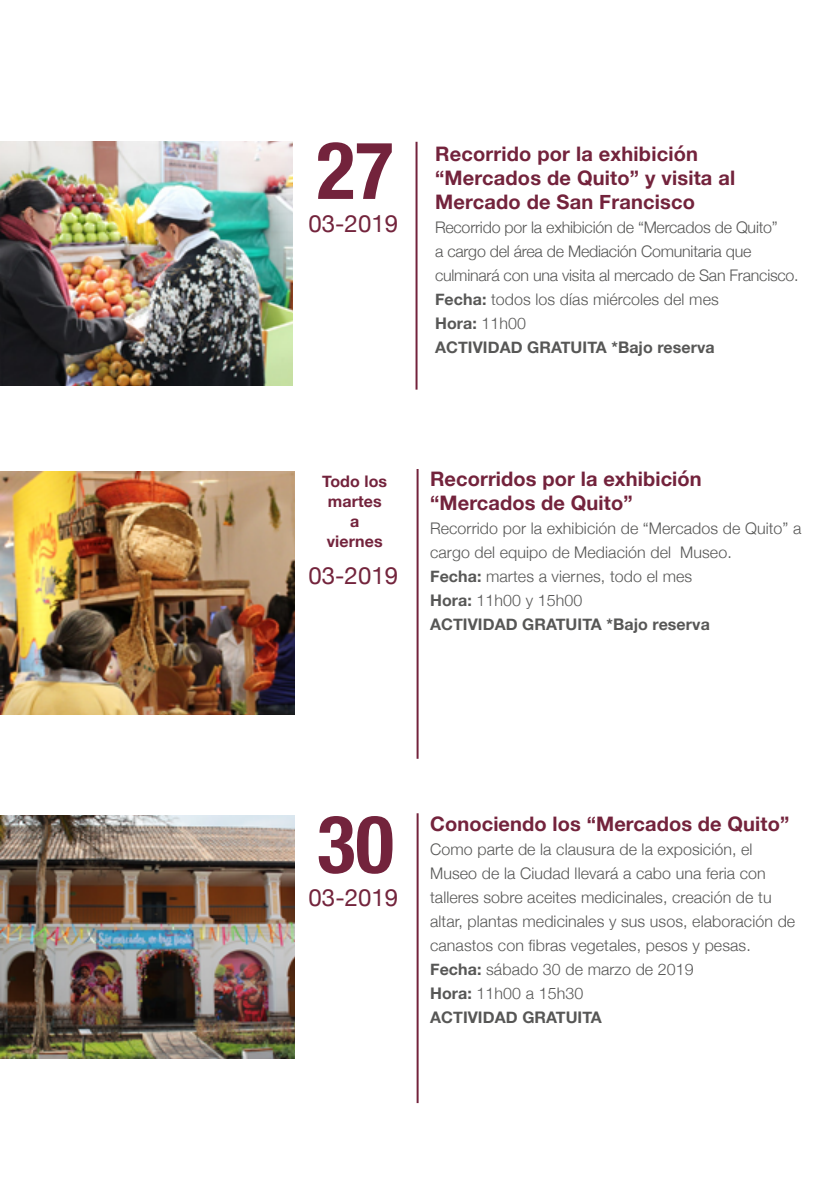
<style>
.page{position:relative;width:834px;height:1191px;background:#fff}
.page>*{position:absolute;margin:0;border:0;box-sizing:border-box;transform-origin:0 0}
.t1{font:700 condensed 80px "Helvetica Neue LT Std";color:#73233c}
.t2{font:24px "Helvetica Neue";color:#73243c}
.t3{font:700 20px/24px "Helvetica Neue";letter-spacing:.005em;color:#73233c}
.t4{font:300 16px/24px "Helvetica Neue";letter-spacing:.005em;color:#575756}
.t5{font:300 16px/24px "Helvetica Neue";letter-spacing:-.015em;color:#575756}
.t6{font:700 16px/20px "Helvetica Neue";letter-spacing:.005em;color:#73233c;text-align:center}
.s1{font-weight:700}
</style>
<div class="page">
<img style="left:0;top:471px;width:294px;height:243px">
<img style="left:0;top:815px;width:294px;height:243px">
<hr style="left:416px;top:469px;width:2px;height:290px;background:#73233c">
<hr style="left:416px;top:813px;width:2px;height:290px;background:#73233c">
<img style="left:0;top:142px;width:292px;height:243px">
<hr style="left:415px;top:142px;width:2px;height:247px;background:#73233c">
<h1 class="t1" style="left:316px;top:122px;width:78px">27</h1>
<p class="t3" style="left:435px;top:143px;width:302px">Recorrido por la exhibición “Mercados de Quito” y visita al<br>Mercado de San Francisco</p>
<p class="t5" style="left:435px;top:214px;width:365px">Recorrido por la exhibición de “Mercados de Quito”<br>a cargo del área de Mediación Comunitaria que culminará con una visita al mercado de San Francisco.<br><span class="s1">Fecha:</span> todos los días miércoles del mes<br><span class="s1">Hora:</span> 11h00<br><span class="s1">ACTIVIDAD GRATUITA *Bajo reserva</span></p>
<h2 class="t2" style="left:308px;top:206px;width:91px">03-2019</h2>
<p class="t6" style="left:322px;top:471px;width:66px">Todo los martes a viernes</p>
<h2 class="t2" style="left:308px;top:558px;width:91px">03-2019</h2>
<p class="t3" style="left:430px;top:467px;width:273px">Recorridos por la exhibición “Mercados de Quito”</p>
<p class="t4" style="left:430px;top:515px;width:373px">Recorrido por la exhibición de “Mercados de Quito” a cargo del equipo de Mediación del Museo.<br><span class="s1">Fecha:</span> martes a viernes, todo el mes<br><span class="s1">Hora:</span> 11h00 y 15h00<br><span class="s1">ACTIVIDAD GRATUITA *Bajo reserva</span></p>
<h1 class="t1" style="left:317px;top:795px;width:78px">30</h1>
<h2 class="t2" style="left:308px;top:880px;width:91px">03-2019</h2>
<p class="t3" style="left:430px;top:812px;width:360px">Conociendo los “Mercados de Quito”</p>
<p class="t4" style="left:430px;top:835px;width:366px">Como parte de la clausura de la exposición, el Museo de la Ciudad llevará a cabo una feria con talleres sobre aceites medicinales, creación de tu altar, plantas medicinales y sus usos, elaboración de canastos con fibras vegetales, pesos y pesas.<br><span class="s1">Fecha:</span> sábado 30 de marzo de 2019<br><span class="s1">Hora:</span> 11h00 a 15h30<br><span class="s1">ACTIVIDAD GRATUITA</span></p>
</div>
